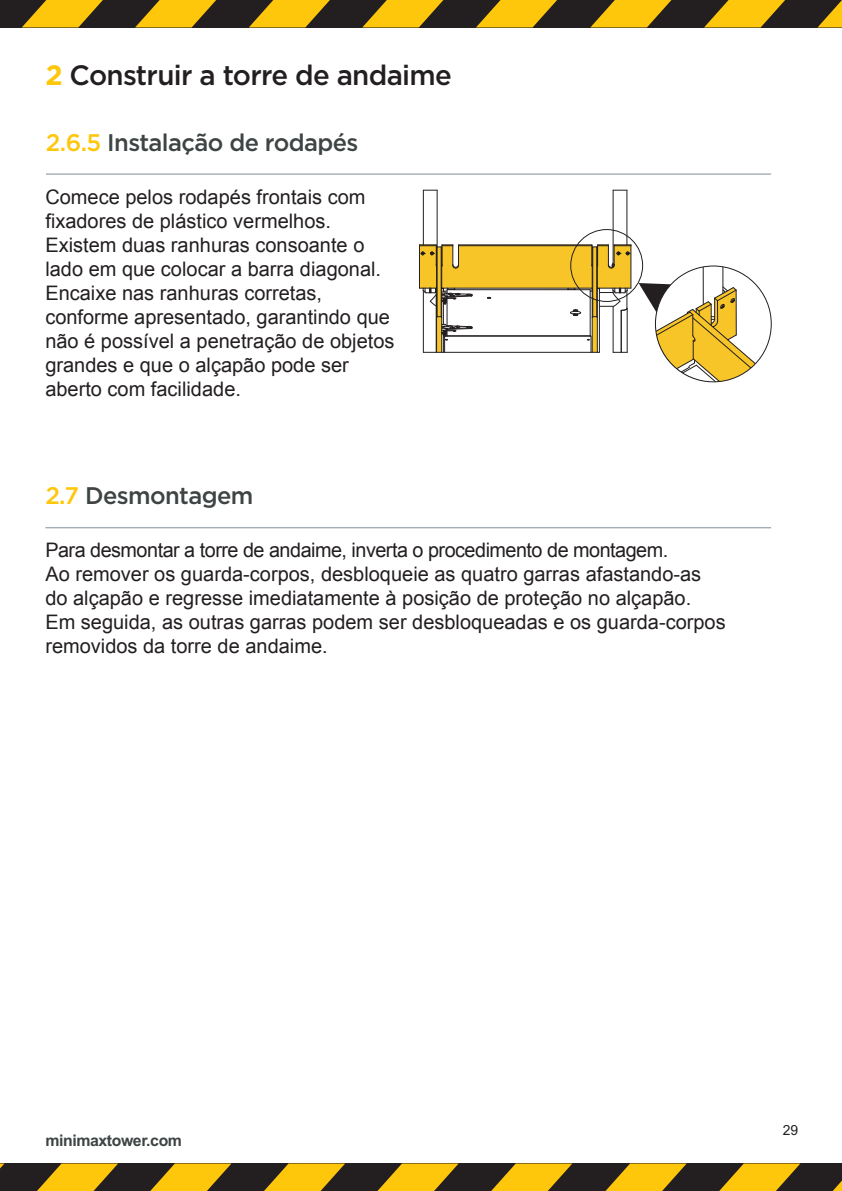
<style>
.page{position:relative;width:842px;height:1191px;background:#fff}
.page>*{position:absolute;margin:0;border:0;box-sizing:border-box;transform-origin:0 0}
.t1{font:500 28px "Gotham";letter-spacing:-.025em;color:#231f20}
.t2{font:500 24px "Gotham";letter-spacing:-.025em;color:#3d4443}
.Body{font:20px/24px "Arial";color:#231f20}
.Body-2{font:20px "Arial";letter-spacing:-.025em;color:#231f20}
.t3{font:700 16px "Arial MT Std";letter-spacing:-.025em;color:#3d4443}
.t4{font:14px "Arial MT Std";color:#231f20}
.s1{font-weight:700;color:#fec70c}
.s2{color:#fec70c}
</style>
<div class="page">
<div style="left:0;top:1163px;width:842px;height:28px;background:#231f20"></div>
<svg style="left:0;top:1163px;width:4px;height:6px"></svg>
<svg style="left:37px;top:1163px;width:81px;height:28px"></svg>
<svg style="left:150px;top:1163px;width:81px;height:28px"></svg>
<svg style="left:264px;top:1163px;width:81px;height:28px"></svg>
<svg style="left:377px;top:1163px;width:82px;height:28px"></svg>
<svg style="left:491px;top:1163px;width:81px;height:28px"></svg>
<svg style="left:605px;top:1163px;width:82px;height:28px"></svg>
<svg style="left:719px;top:1163px;width:81px;height:28px"></svg>
<svg style="left:833px;top:1180px;width:9px;height:11px"></svg>
<div style="left:0;top:0;width:842px;height:27px;background:#231f20"></div>
<svg style="left:22px;top:0;width:81px;height:27px"></svg>
<svg style="left:135px;top:0;width:81px;height:27px"></svg>
<svg style="left:249px;top:0;width:81px;height:27px"></svg>
<svg style="left:362px;top:0;width:82px;height:27px"></svg>
<svg style="left:476px;top:0;width:81px;height:27px"></svg>
<svg style="left:591px;top:0;width:81px;height:27px"></svg>
<svg style="left:704px;top:0;width:81px;height:27px"></svg>
<svg style="left:818px;top:0;width:24px;height:27px"></svg>
<hr style="left:46px;top:173px;width:725px;height:2px;background:#a7adb5">
<hr style="left:45px;top:527px;width:726px;height:1px;background:#a7adb5">
<hr style="left:627px;top:190px;width:1px;height:55px;background:#231f20">
<hr style="left:613px;top:190px;width:1px;height:74px;background:#231f20">
<hr style="left:437px;top:190px;width:1px;height:57px;background:#231f20">
<hr style="left:423px;top:190px;width:1px;height:55px;background:#231f20">
<svg style="left:613px;top:190px;width:14px;height:1px"></svg>
<svg style="left:423px;top:190px;width:14px;height:1px"></svg>
<svg style="left:419px;top:244px;width:213px;height:109px"></svg>
<div style="left:570px;top:229px;width:73px;height:73px;border:1px solid #231f20;border-radius:50%"></div>
<svg style="left:639px;top:266px;width:132px;height:116px"></svg>
<p class="t1" style="left:45px;top:57px;width:408px"><span class="s1">2</span> Construir a torre de andaime</p>
<p class="t2" style="left:46px;top:126px;width:314px"><span class="s2">2.6.5</span> Instalação de rodapés</p>
<p class="Body" style="left:45px;top:185px;width:351px">Comece pelos rodapés frontais com fixadores de plástico vermelhos.<br>Existem duas ranhuras consoante o lado em que colocar a barra diagonal.<br>Encaixe nas ranhuras corretas, conforme apresentado, garantindo que não é possível a penetração de objetos grandes e que o alçapão pode ser aberto com facilidade.</p>
<p class="t2" style="left:45px;top:480px;width:210px"><span class="s2">2.7</span> Desmontagem</p>
<p class="Body-2" style="left:45px;top:536px;width:624px">Para desmontar a torre de andaime, inverta o procedimento de montagem.</p>
<p class="Body" style="left:45px;top:562px;width:682px">Ao remover os guarda-corpos, desbloqueie as quatro garras afastando-as do alçapão e regresse imediatamente à posição de proteção no alçapão.<br>Em seguida, as outras garras podem ser desbloqueadas e os guarda-corpos removidos da torre de andaime.</p>
<p class="t3" style="left:45px;top:1131px;width:138px">minimaxtower.com</p>
<p class="t4" style="left:783px;top:1122px;width:17px">29</p>
</div>
